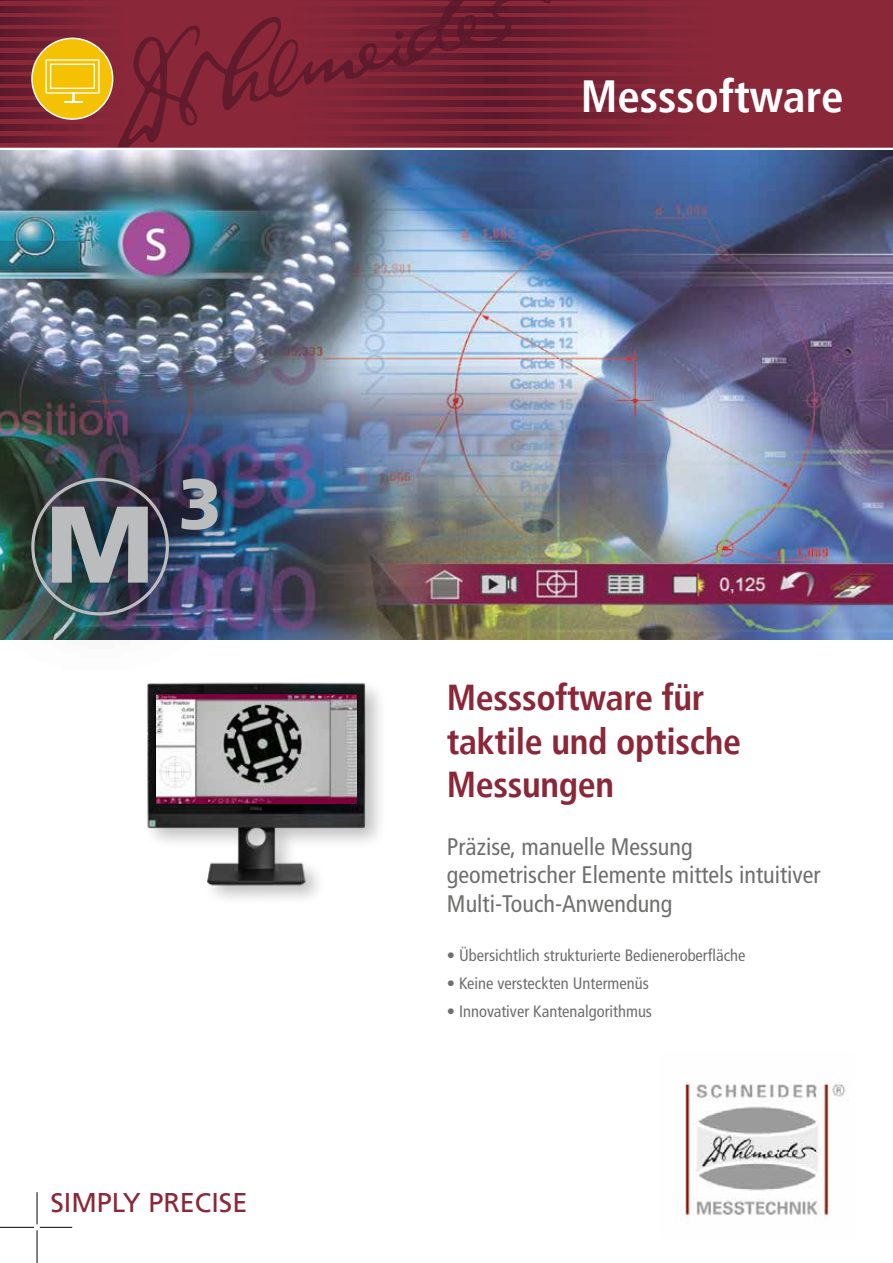
<style>
.page{position:relative;width:893px;height:1263px;background:#fff}
.page>*{position:absolute;margin:0;border:0;box-sizing:border-box;transform-origin:0 0}
.t1{font:700 condensed 45px "Frutiger LT";color:#fff}
.t2{font:700 condensed 36px/43.5px "Frutiger LT";letter-spacing:-.01em;color:#8a2738}
.t3{font:27px "Frutiger LT";color:#8a2738}
.t4{font:condensed 24px/28.8px "Frutiger LT";color:#6f6f6e}
.t5{font:condensed 16.5px "Frutiger LT";color:#6f6f6e}
</style>
<div class="page">
<img style="left:0;top:150px;width:893px;height:489px">
<div style="left:0;top:0;width:893px;height:148px;background:#8a2738"></div>
<svg style="left:0;top:136px;width:92px;height:6px"></svg>
<svg style="left:0;top:124px;width:92px;height:7px"></svg>
<svg style="left:0;top:112px;width:96px;height:7px"></svg>
<svg style="left:0;top:101px;width:107px;height:6px"></svg>
<svg style="left:0;top:89px;width:112px;height:6px"></svg>
<svg style="left:0;top:77px;width:114px;height:6px"></svg>
<svg style="left:0;top:65px;width:113px;height:7px"></svg>
<svg style="left:0;top:53px;width:109px;height:7px"></svg>
<svg style="left:0;top:42px;width:100px;height:6px"></svg>
<svg style="left:0;top:30px;width:92px;height:6px"></svg>
<svg style="left:0;top:18px;width:92px;height:6px"></svg>
<svg style="left:0;top:6px;width:92px;height:7px"></svg>
<svg style="left:0;top:0;width:92px;height:1px"></svg>
<svg style="left:551px;top:136px;width:108px;height:6px"></svg>
<svg style="left:551px;top:124px;width:108px;height:7px"></svg>
<svg style="left:551px;top:112px;width:108px;height:7px"></svg>
<svg style="left:551px;top:101px;width:108px;height:6px"></svg>
<svg style="left:551px;top:89px;width:108px;height:6px"></svg>
<svg style="left:551px;top:77px;width:108px;height:6px"></svg>
<svg style="left:551px;top:65px;width:108px;height:7px"></svg>
<svg style="left:551px;top:53px;width:108px;height:7px"></svg>
<svg style="left:551px;top:42px;width:108px;height:6px"></svg>
<svg style="left:551px;top:30px;width:108px;height:6px"></svg>
<svg style="left:551px;top:18px;width:108px;height:6px"></svg>
<svg style="left:551px;top:6px;width:108px;height:7px"></svg>
<svg style="left:551px;top:0;width:108px;height:1px"></svg>
<svg style="left:117px;top:0;width:434px;height:148px"></svg>
<div style="left:32px;top:38px;width:81px;height:81px;background:#f4c103;border-radius:50%"></div>
<svg style="left:45px;top:59px;width:55px;height:44px"></svg>
<div style="left:31px;top:38px;width:82px;height:82px;border:2px solid #fff;border-radius:50%"></div>
<img style="left:684px;top:1083px;width:164px;height:140px">
<hr style="left:37px;top:1192px;width:1px;height:32px;background:#000">
<hr style="left:40px;top:1227px;width:32px;height:1px;background:#000">
<hr style="left:0;top:1227px;width:34px;height:1px;background:#000">
<hr style="left:37px;top:1230px;width:1px;height:33px;background:#000">
<div style="left:142px;top:678px;width:246px;height:229px;background:#000;opacity:.25"></div>
<img style="left:142px;top:678px;width:246px;height:216px">
<img style="left:156px;top:695px;width:200px;height:109px">
<img style="left:0;top:421px;width:274px;height:219px">
<div style="left:31px;top:478px;width:138px;height:137px;border:3px solid #bbbcbd;border-radius:50%"></div>
<svg style="left:181px;top:478px;width:37px;height:52px"></svg>
<svg style="left:52px;top:507px;width:96px;height:76px"></svg>
<h1 class="t1" style="left:581px;top:70px;width:264px">Messsoftware</h1>
<h3 class="t3" style="left:50px;top:1187px;width:199px">SIMPLY PRECISE</h3>
<h2 class="t2" style="left:447px;top:676px;width:296px">Messsoftware für taktile und optische<br>Messungen</h2>
<h3 class="t4" style="left:447px;top:832px;width:375px">Präzise, manuelle Messung geometrischer Elemente mittels intuitiver<br>Multi-Touch-Anwendung</h3>
<p class="t5" style="left:447px;top:945px;width:300px">• Übersichtlich strukturierte Bedieneroberfläche</p>
<p class="t5" style="left:447px;top:974px;width:203px">• Keine versteckten Untermenüs</p>
<p class="t5" style="left:447px;top:1002px;width:207px">• Innovativer Kantenalgorithmus</p>
</div>
